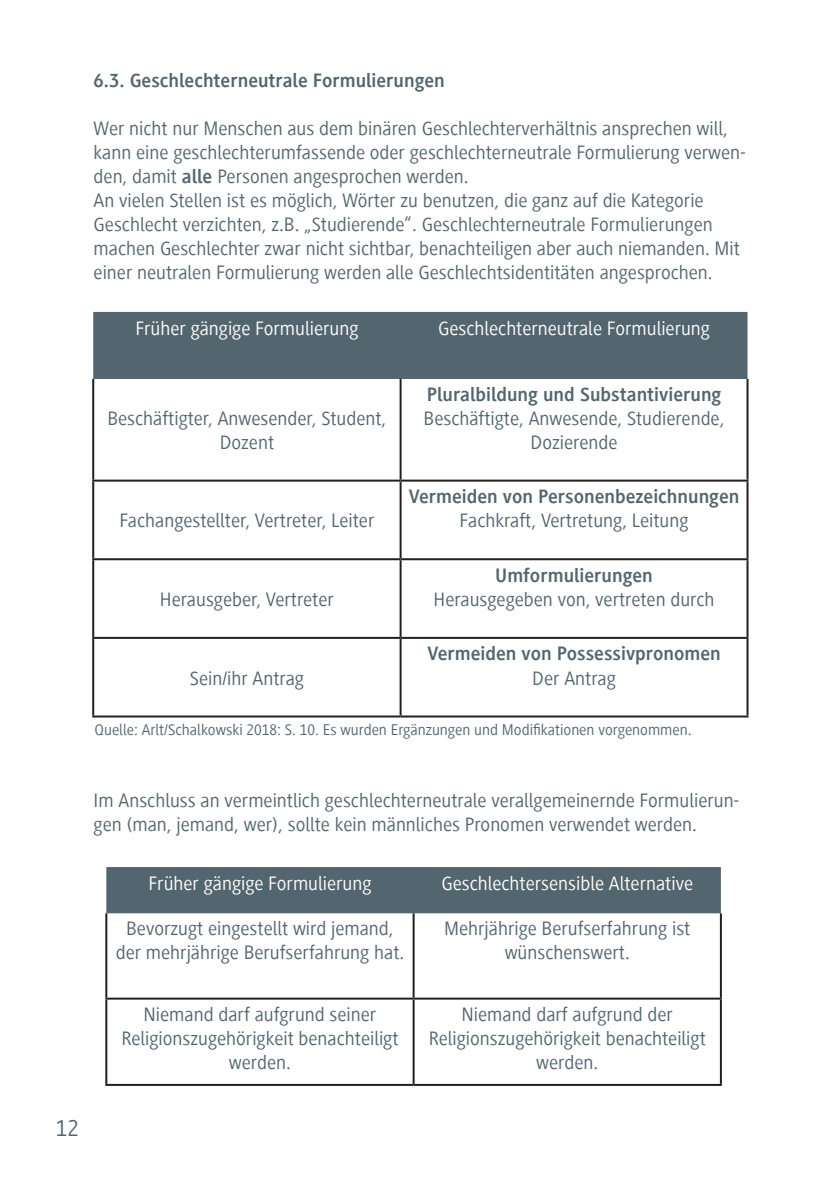
<style>
.page{position:relative;width:840px;height:1191px;background:#fff}
.page>*{position:absolute;margin:0;border:0;box-sizing:border-box;transform-origin:0 0}
.t1{font:24px "Generis Sans Com";color:#53656e}
.t2{font:20px/24px "Generis Sans Com";color:#53656e;text-align:center}
.t3{font:700 20px "Generis Sans Com";color:#53656e}
.t4{font:20px "Generis Sans Com";color:#fff}
.t5{font:16px "Generis Sans Com";color:#53656e}
.s1{font-weight:700}
</style>
<div class="page">
<div style="left:93px;top:312px;width:654px;height:67px;background:#53656e"></div>
<hr style="left:92px;top:379px;width:2px;height:100px;background:#231f20">
<hr style="left:399px;top:379px;width:2px;height:100px;background:#231f20">
<hr style="left:746px;top:379px;width:2px;height:100px;background:#231f20">
<hr style="left:92px;top:479px;width:308px;height:2px;background:#231f20">
<hr style="left:92px;top:481px;width:2px;height:77px;background:#231f20">
<hr style="left:400px;top:479px;width:348px;height:2px;background:#231f20">
<hr style="left:399px;top:481px;width:2px;height:77px;background:#231f20">
<hr style="left:746px;top:481px;width:2px;height:77px;background:#231f20">
<hr style="left:92px;top:558px;width:308px;height:2px;background:#231f20">
<hr style="left:92px;top:560px;width:2px;height:77px;background:#231f20">
<hr style="left:400px;top:558px;width:348px;height:2px;background:#231f20">
<hr style="left:399px;top:560px;width:2px;height:77px;background:#231f20">
<hr style="left:746px;top:560px;width:2px;height:77px;background:#231f20">
<hr style="left:92px;top:637px;width:308px;height:2px;background:#231f20">
<hr style="left:92px;top:639px;width:2px;height:76px;background:#231f20">
<hr style="left:400px;top:637px;width:348px;height:2px;background:#231f20">
<hr style="left:399px;top:639px;width:2px;height:76px;background:#231f20">
<hr style="left:746px;top:639px;width:2px;height:76px;background:#231f20">
<hr style="left:92px;top:715px;width:308px;height:2px;background:#231f20">
<hr style="left:400px;top:715px;width:348px;height:2px;background:#231f20">
<div style="left:106px;top:867px;width:614px;height:46px;background:#53656e"></div>
<hr style="left:105px;top:913px;width:2px;height:84px;background:#231f20">
<hr style="left:412px;top:913px;width:2px;height:84px;background:#231f20">
<hr style="left:719px;top:913px;width:2px;height:84px;background:#231f20">
<hr style="left:105px;top:997px;width:308px;height:2px;background:#231f20">
<hr style="left:105px;top:999px;width:2px;height:85px;background:#231f20">
<hr style="left:413px;top:997px;width:308px;height:2px;background:#231f20">
<hr style="left:412px;top:999px;width:2px;height:85px;background:#231f20">
<hr style="left:719px;top:999px;width:2px;height:85px;background:#231f20">
<hr style="left:105px;top:1084px;width:308px;height:2px;background:#231f20">
<hr style="left:413px;top:1084px;width:308px;height:2px;background:#231f20">
<p class="t3" style="left:94px;top:69px;width:352px">6.3. Geschlechterneutrale Formulierungen</p>
<p class="t2" style="left:94px;top:116px;width:653px;text-align:left">Wer nicht nur Menschen aus dem binären Geschlechterverhältnis ansprechen will, kann eine geschlechterumfassende oder geschlechterneutrale Formulierung verwen&shy;den, damit <span class="s1">alle</span> Personen angesprochen werden.<br>An vielen Stellen ist es möglich, Wörter zu benutzen, die ganz auf die Kategorie Geschlecht verzichten, z.B. „Studierende“. Geschlechterneutrale Formulierungen machen Geschlechter zwar nicht sichtbar, benachteiligen aber auch niemanden. Mit einer neutralen Formulierung werden alle Geschlechtsidentitäten angesprochen.</p>
<p class="t4" style="left:135px;top:317px;width:224px">Früher gängige Formulierung</p>
<p class="t4" style="left:438px;top:317px;width:273px">Geschlechterneutrale Formulierung</p>
<p class="t2" style="left:107px;top:406px;width:280px">Beschäftigter, Anwesender, Student,<br>Dozent</p>
<p class="t2" style="left:119px;top:509px;width:256px">Fachangestellter, Vertreter, Leiter</p>
<p class="t2" style="left:160px;top:587px;width:175px">Herausgeber, Vertreter</p>
<p class="t2" style="left:190px;top:666px;width:116px">Sein/ihr Antrag</p>
<p class="t3" style="left:426px;top:383px;width:296px">Pluralbildung und Substantivierung</p>
<p class="t2" style="left:423px;top:406px;width:302px">Beschäftigte, Anwesende, Studierende,<br>Dozierende</p>
<p class="t3" style="left:408px;top:485px;width:332px">Vermeiden von Personenbezeichnungen</p>
<p class="t2" style="left:459px;top:509px;width:230px">Fachkraft, Vertretung, Leitung</p>
<p class="t3" style="left:495px;top:564px;width:159px">Umformulierungen</p>
<p class="t2" style="left:433px;top:587px;width:282px">Herausgegeben von, vertreten durch</p>
<p class="t3" style="left:427px;top:643px;width:294px">Vermeiden von Possessivpronomen</p>
<p class="t2" style="left:532px;top:666px;width:85px">Der Antrag</p>
<p class="t5" style="left:94px;top:720px;width:598px">Quelle: Arlt/Schalkowski 2018: S. 10. Es wurden Ergänzungen und Modifikationen vorgenommen.</p>
<p class="t2" style="left:94px;top:788px;width:647px;text-align:left">Im Anschluss an vermeintlich geschlechterneutrale verallgemeinernde Formulierun&shy;gen (man, jemand, wer), sollte kein männliches Pronomen verwendet werden.</p>
<p class="t4" style="left:148px;top:872px;width:224px">Früher gängige Formulierung</p>
<p class="t4" style="left:441px;top:872px;width:253px">Geschlechtersensible Alternative</p>
<p class="t2" style="left:116px;top:916px;width:290px">Bevorzugt eingestellt wird jemand, der mehrjährige Berufserfahrung hat.</p>
<p class="t2" style="left:444px;top:916px;width:248px">Mehrjährige Berufserfahrung ist wünschenswert.</p>
<p class="t2" style="left:121px;top:1002px;width:278px">Niemand darf aufgrund seiner<br>Religionszugehörigkeit benachteiligt werden.</p>
<p class="t2" style="left:428px;top:1002px;width:278px">Niemand darf aufgrund der<br>Religionszugehörigkeit benachteiligt werden.</p>
<p class="t1" style="left:56px;top:1115px;width:24px">12</p>
</div>
